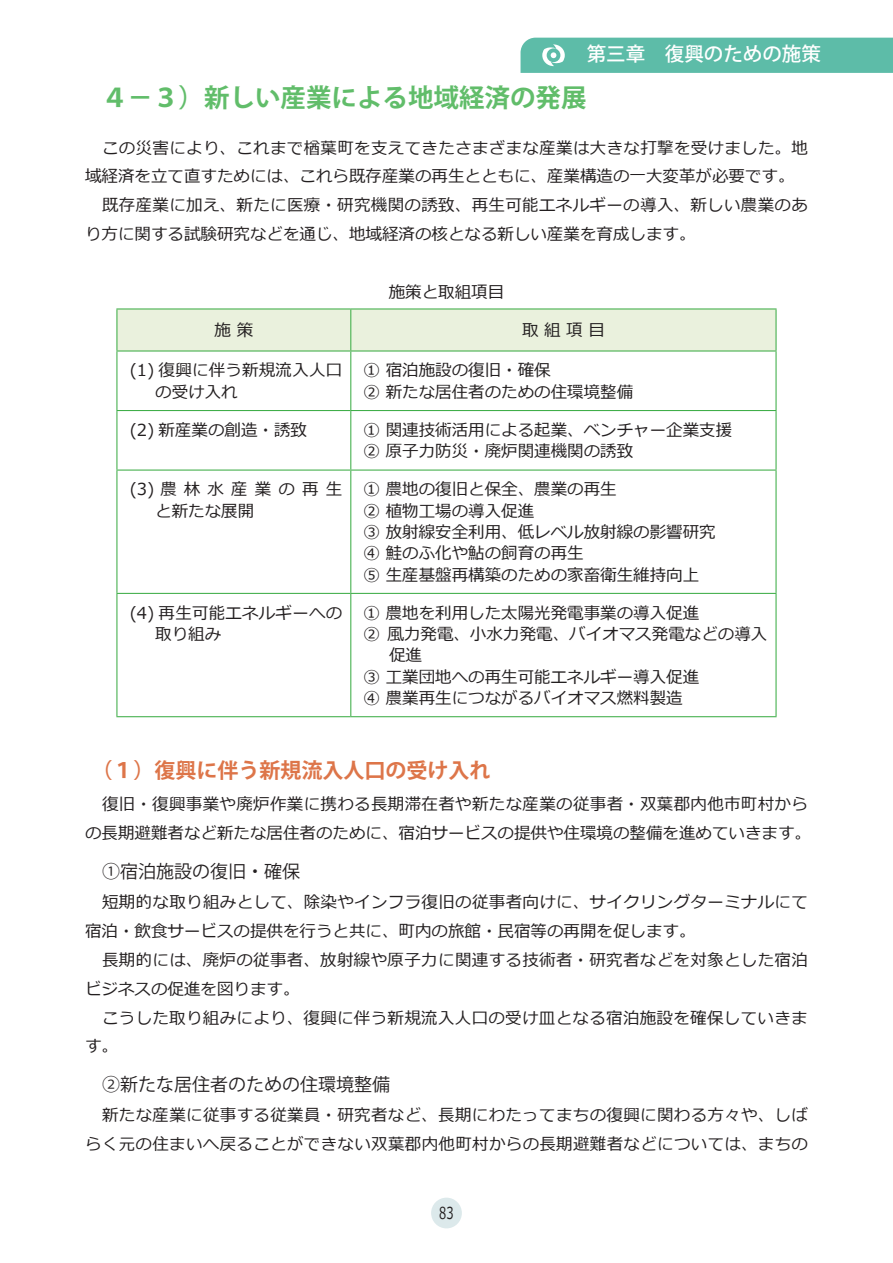
<style>
.page{position:relative;width:893px;height:1263px;background:#fff}
.page>*{position:absolute;margin:0;border:0;box-sizing:border-box;transform-origin:0 0}
.項{font:700 25.5px "Koz Go Pr 6 N";color:#61bd6a}
.かっこ{font:700 21px "Koz Go Pr 6 N";color:#dd7549}
.t1{font:500 19.5px "Koz Go Pr 6 N";color:#fff}
.まるすうじ{font:18px "Koz Go Pr 6 N";color:#231f20}
.本文{font:16.5px/28.8px "Meiryo";letter-spacing:.02em;color:#231f20}
.表の本文{font:16.5px/21.3px "Meiryo";color:#231f20}
.本文-2{font:16.5px/28.8px "Meiryo";color:#231f20;text-align:right}
.表の本文-2{font:16.5px/21.3px "Meiryo";letter-spacing:.43em;color:#231f20}
.本文図表{font:16.5px "Meiryo";color:#231f20}
.表の先頭行{font:16.5px "Meiryo";letter-spacing:.34em;color:#231f20}
.本文-3{font:16.5px "Meiryo";letter-spacing:.02em;color:#231f20;scale:.7 1}
</style>
<div class="page">
<div style="left:520px;top:38px;width:373px;height:35px;background:#5dbca8"></div>
<div style="left:431px;top:1197px;width:31px;height:31px;background:#dce9eb;border-radius:50%"></div>
<div style="left:117px;top:309px;width:658px;height:41px;background:#eaf1dd"></div>
<svg style="left:117px;top:351px;width:658px;height:365px"></svg>
<hr style="left:350px;top:309px;width:1px;height:41px;background:#40ae49">
<hr style="left:350px;top:351px;width:1px;height:59px;background:#40ae49">
<hr style="left:116px;top:410px;width:235px;height:1px;background:#40ae49">
<hr style="left:351px;top:410px;width:426px;height:1px;background:#40ae49">
<hr style="left:350px;top:411px;width:1px;height:58px;background:#40ae49">
<hr style="left:116px;top:469px;width:235px;height:2px;background:#40ae49">
<hr style="left:351px;top:469px;width:426px;height:2px;background:#40ae49">
<hr style="left:350px;top:471px;width:1px;height:122px;background:#40ae49">
<hr style="left:116px;top:593px;width:235px;height:1px;background:#40ae49">
<hr style="left:351px;top:593px;width:426px;height:1px;background:#40ae49">
<hr style="left:350px;top:594px;width:1px;height:122px;background:#40ae49">
<hr style="left:116px;top:308px;width:235px;height:1px;background:#40ae49">
<hr style="left:116px;top:309px;width:1px;height:41px;background:#40ae49">
<hr style="left:351px;top:308px;width:426px;height:1px;background:#40ae49">
<hr style="left:775px;top:309px;width:2px;height:41px;background:#40ae49">
<hr style="left:116px;top:350px;width:235px;height:1px;background:#40ae49">
<hr style="left:116px;top:351px;width:1px;height:59px;background:#40ae49">
<hr style="left:351px;top:350px;width:426px;height:1px;background:#40ae49">
<hr style="left:775px;top:351px;width:2px;height:59px;background:#40ae49">
<hr style="left:116px;top:411px;width:1px;height:58px;background:#40ae49">
<hr style="left:775px;top:411px;width:2px;height:58px;background:#40ae49">
<hr style="left:116px;top:471px;width:1px;height:122px;background:#40ae49">
<hr style="left:775px;top:471px;width:2px;height:122px;background:#40ae49">
<hr style="left:116px;top:594px;width:1px;height:122px;background:#40ae49">
<hr style="left:775px;top:594px;width:2px;height:122px;background:#40ae49">
<hr style="left:116px;top:716px;width:235px;height:1px;background:#40ae49">
<hr style="left:351px;top:716px;width:426px;height:1px;background:#40ae49">
<p class="t1" style="left:587px;top:43px;width:235px">第三章　復興のための施策</p>
<p class="項" style="left:102px;top:84px;width:486px">４−３）新しい産業による地域経済の発展</p>
<p class="本文" style="left:85px;top:134px;width:724px;text-indent:17px">この災害により、これまで楢葉町を支えてきたさまざまな産業は大きな打撃を受けました。地域経済を立て直すためには、これら既存産業の再生とともに、産業構造の一大変革が必要です。</p>
<p class="本文" style="left:85px;top:192px;width:724px;text-indent:17px">既存産業に加え、新たに医療・研究機関の誘致、再生可能エネルギーの導入、新しい農業のあり方に関する試験研究などを通じ、地域経済の核となる新しい産業を育成します。</p>
<p class="本文図表" style="left:389px;top:280px;width:117px">施策と取組項目</p>
<p class="表の先頭行" style="left:215px;top:319px;width:40px">施策</p>
<p class="表の先頭行" style="left:522px;top:319px;width:84px">取組項目</p>
<p class="表の本文" style="left:155px;top:361px;width:189px;text-indent:-26px">(1) 復興に伴う新規流入人口の受け入れ</p>
<p class="表の本文" style="left:364px;top:361px;width:189px">① 宿泊施設の復旧・確保</p>
<p class="表の本文" style="left:364px;top:382px;width:271px">② 新たな居住者のための住環境整備</p>
<p class="表の本文" style="left:130px;top:420px;width:179px">(2) 新産業の創造・誘致</p>
<p class="表の本文" style="left:364px;top:420px;width:370px">① 関連技術活用による起業、ベンチャー企業支援</p>
<p class="表の本文" style="left:364px;top:441px;width:271px">② 原子力防災・廃炉関連機関の誘致</p>
<p class="表の本文-2" style="left:155px;top:480px;width:189px;text-indent:-26px">(3)農林水産業の再生と新たな展開</p>
<p class="表の本文" style="left:364px;top:480px;width:255px">① 農地の復旧と保全、農業の再生</p>
<p class="表の本文" style="left:364px;top:501px;width:172px">② 植物工場の導入促進</p>
<p class="表の本文" style="left:364px;top:522px;width:354px">③ 放射線安全利用、低レベル放射線の影響研究</p>
<p class="表の本文" style="left:364px;top:543px;width:222px">④ 鮭のふ化や鮎の飼育の再生</p>
<p class="表の本文" style="left:364px;top:565px;width:337px">⑤ 生産基盤再構築のための家畜衛生維持向上</p>
<p class="表の本文" style="left:155px;top:603px;width:189px;text-indent:-26px">(4) 再生可能エネルギーへの取り組み</p>
<p class="表の本文" style="left:364px;top:603px;width:337px">① 農地を利用した太陽光発電事業の導入促進</p>
<p class="表の本文" style="left:389px;top:624px;width:380px;text-indent:-26px">② 風力発電、小水力発電、バイオマス発電などの導入促進</p>
<p class="表の本文" style="left:364px;top:667px;width:337px">③ 工業団地への再生可能エネルギー導入促進</p>
<p class="表の本文" style="left:364px;top:688px;width:321px">④ 農業再生につながるバイオマス燃料製造</p>
<p class="かっこ" style="left:92px;top:759px;width:400px">（１）復興に伴う新規流入人口の受け入れ</p>
<p class="本文-2" style="left:85px;top:791px;width:727px">復旧・復興事業や廃炉作業に携わる長期滞在者や新たな産業の従事者・双葉郡内他市町村からの長期避難者など新たな居住者のために、宿泊サービスの提供や住環境の整備を進めていきます。</p>
<p class="まるすうじ" style="left:102px;top:861px;width:199px">①宿泊施設の復旧・確保</p>
<p class="本文" style="left:85px;top:888px;width:724px;text-indent:17px">短期的な取り組みとして、除染やインフラ復旧の従事者向けに、サイクリングターミナルにて宿泊・飲食サービスの提供を行うと共に、町内の旅館・民宿等の再開を促します。</p>
<p class="本文" style="left:85px;top:946px;width:724px;text-indent:17px">長期的には、廃炉の従事者、放射線や原子力に関連する技術者・研究者などを対象とした宿泊ビジネスの促進を図ります。</p>
<p class="本文" style="left:85px;top:1004px;width:724px;text-indent:17px">こうした取り組みにより、復興に伴う新規流入人口の受け皿となる宿泊施設を確保していきます。</p>
<p class="まるすうじ" style="left:102px;top:1074px;width:289px">②新たな居住者のための住環境整備</p>
<p class="本文" style="left:85px;top:1102px;width:725px;text-align:right">新たな産業に従事する従業員・研究者など、長期にわたってまちの復興に関わる方々や、しばらく元の住まいへ戻ることができない双葉郡内他町村からの長期避難者などについては、まちの</p>
<p class="本文-3" style="left:439px;top:1202px;width:22px">83</p>
</div>
